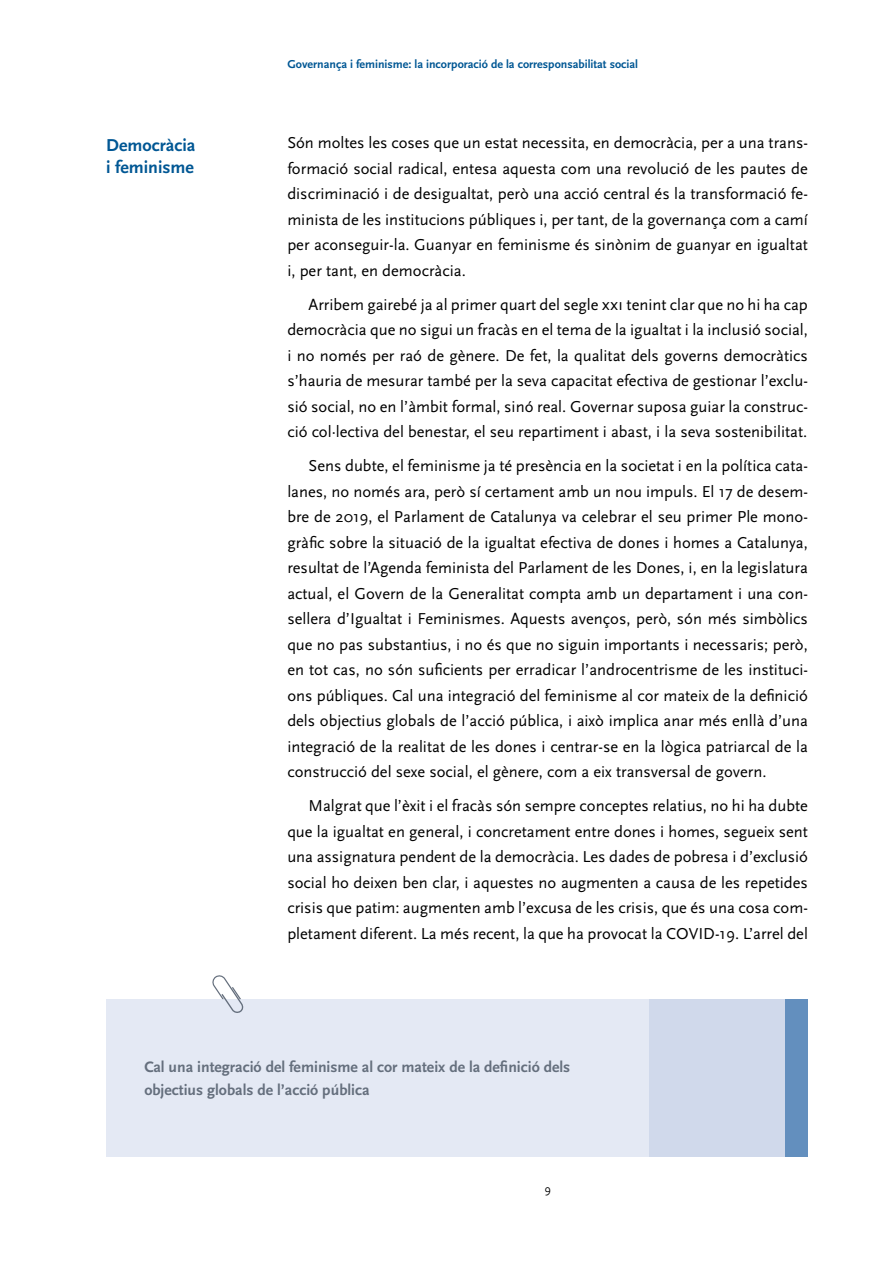
<style>
.page{position:relative;width:893px;height:1263px;background:#fff}
.page>*{position:absolute;margin:0;border:0;box-sizing:border-box;transform-origin:0 0}
.TEXT_DESTACAT_12PT{font:700 18px/22.5px "Scala Sans Pro";color:#005794}
.TEXT_ENTRAT{font:16.5px/25.5px "Scala Sans Pro";color:#000;text-align:justify}
.TEXT_BASE{font:16.5px/25.5px "Scala Sans Pro";color:#000;text-align:justify}
.TEXT_PASTILLES_DESTA{font:700 15.75px/22.5px "Scala Sans Pro";color:#656f7d}
.t1{font:700 12px "Scala Sans Pro";color:#005794}
.t2{font:12px "Scala Sans Pro";color:#000}
</style>
<div class="page">
<div style="left:649px;top:999px;width:159px;height:158px;background:#d0d9eb"></div>
<div style="left:785px;top:999px;width:23px;height:158px;background:#638fbe"></div>
<div style="left:106px;top:999px;width:543px;height:158px;background:#e4e9f4"></div>
<svg style="left:212px;top:975px;width:32px;height:38px"></svg>
<p class="TEXT_DESTACAT_12PT" style="left:106px;top:134px;width:91px">Democràcia i feminisme</p>
<p class="t1" style="left:287px;top:57px;width:352px">Governança i feminisme: la incorporació de la corresponsabilitat social</p>
<p class="TEXT_BASE" style="left:287px;top:130px;width:522px">Són moltes les coses que un estat necessita, en democràcia, per a una trans&shy;formació social radical, entesa aquesta com una revolució de les pautes de discriminació i de desigualtat, però una acció central és la transformació fe&shy;minista de les institucions públiques i, per tant, de la governança com a camí per aconseguir-la. Guanyar en feminisme és sinònim de guanyar en igualtat i, per tant, en democràcia.</p>
<p class="TEXT_ENTRAT" style="left:287px;top:292px;width:522px;text-indent:21px">Arribem gairebé ja al primer quart del segle xxi tenint clar que no hi ha cap democràcia que no sigui un fracàs en el tema de la igualtat i la inclusió social, i no només per raó de gènere. De fet, la qualitat dels governs democràtics s’hauria de mesurar també per la seva capacitat efectiva de gestionar l’exclu&shy;sió social, no en l’àmbit formal, sinó real. Governar suposa guiar la construc&shy;ció col·lectiva del benestar, el seu repartiment i abast, i la seva sostenibilitat.</p>
<p class="TEXT_ENTRAT" style="left:287px;top:453px;width:522px;text-indent:21px">Sens dubte, el feminisme ja té presència en la societat i en la política cata&shy;lanes, no només ara, però sí certament amb un nou impuls. El 17 de desem&shy;bre de 2019, el Parlament de Catalunya va celebrar el seu primer Ple mono&shy;gràfic sobre la situació de la igualtat efectiva de dones i homes a Catalunya, resultat de l’Agenda feminista del Parlament de les Dones, i, en la legislatura actual, el Govern de la Generalitat compta amb un departament i una con&shy;sellera d’Igualtat i Feminismes. Aquests avenços, però, són més simbòlics que no pas substantius, i no és que no siguin importants i necessaris; però, en tot cas, no són suficients per erradicar l’androcentrisme de les instituci&shy;ons públiques. Cal una integració del feminisme al cor mateix de la definició dels objectius globals de l’acció pública, i això implica anar més enllà d’una integració de la realitat de les dones i centrar-se en la lògica patriarcal de la construcció del sexe social, el gènere, com a eix transversal de govern.</p>
<p class="TEXT_ENTRAT" style="left:287px;top:793px;width:522px;text-indent:21px">Malgrat que l’èxit i el fracàs són sempre conceptes relatius, no hi ha dubte que la igualtat en general, i concretament entre dones i homes, segueix sent una assignatura pendent de la democràcia. Les dades de pobresa i d’exclusió social ho deixen ben clar, i aquestes no augmenten a causa de les repetides crisis que patim: augmenten amb l’excusa de les crisis, que és una cosa com&shy;pletament diferent. La més recent, la que ha provocat la COVID-19. L’arrel del</p>
<p class="TEXT_PASTILLES_DESTA" style="left:144px;top:1056px;width:427px">Cal una integració del feminisme al cor mateix de la definició dels objectius globals de l’acció pública</p>
<p class="t2" style="left:544px;top:1182px;width:8px">9</p>
</div>
